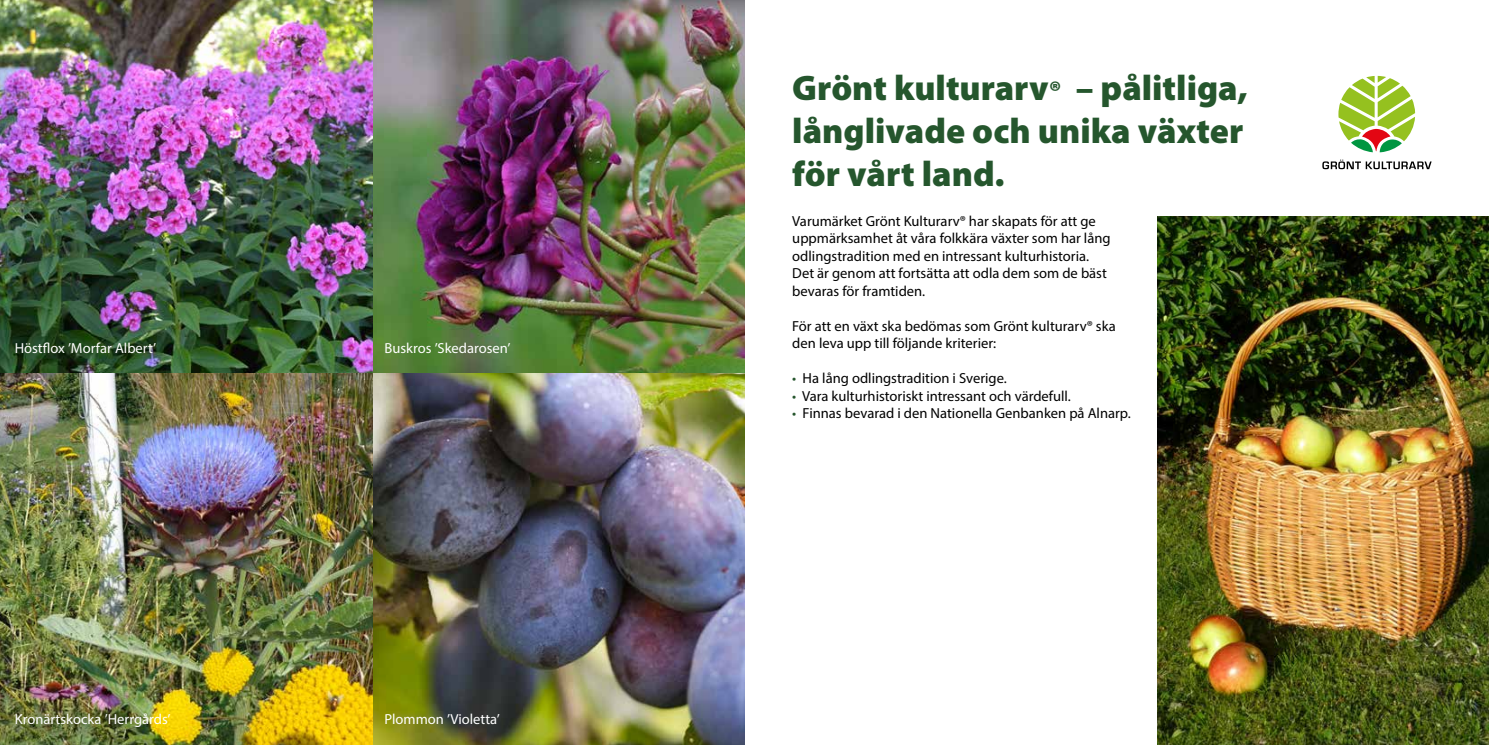
<style>
.page{position:relative;width:1489px;height:745px;background:#fff}
.page>*{position:absolute;margin:0;border:0;box-sizing:border-box;transform-origin:0 0}
.t1{font:900 35.62px/42.6px "Myriad Pro";color:#25562d}
.t2{font:14.62px/17.5px "Myriad Pro";color:#000}
.t3{font:14.5px "Myriad Pro";color:#fff}
.s1{font-size:27.12px}
.s2{color:#25562d}
</style>
<div class="page">
<img style="left:372px;top:372px;width:372px;height:372px">
<img style="left:0;top:372px;width:372px;height:372px">
<img style="left:372px;top:0;width:372px;height:372px">
<img style="left:0;top:0;width:372px;height:372px">
<svg style="left:1322px;top:159px;width:109px;height:10px"></svg>
<svg style="left:1338px;top:76px;width:76px;height:76px"></svg>
<img style="left:1157px;top:216px;width:331px;height:528px">
<p class="t3" style="left:15px;top:339px;width:143px">Höstflox ’Morfar Albert’</p>
<p class="t3" style="left:384px;top:339px;width:127px">Buskros ’Skedarosen’</p>
<p class="t3" style="left:15px;top:709px;width:157px">Kronärtskocka ’Herrgårds’</p>
<p class="t3" style="left:384px;top:709px;width:117px">Plommon ’Violetta’</p>
<h1 class="t1" style="left:792px;top:67px;width:457px">Grönt kulturarv<span class="s1">®</span> – pålitliga, långlivade och unika växter för vårt land.</h1>
<p class="t2" style="left:792px;top:211px;width:320px">Varumärket Grönt Kulturarv® har skapats för att ge uppmärksamhet åt våra folkkära växter som har lång odlingstradition med en intressant kulturhistoria.<br>Det är genom att fortsätta att odla dem som de bäst bevaras för framtiden.</p>
<p class="t2" style="left:792px;top:316px;width:325px">För att en växt ska bedömas som Grönt kulturarv® ska den leva upp till följande kriterier:</p>
<p class="t2" style="left:792px;top:369px;width:216px"><span class="s2">•</span> Ha lång odlingstradition i Sverige.</p>
<p class="t2" style="left:792px;top:386px;width:280px"><span class="s2">•</span> Vara kulturhistoriskt intressant och värdefull.</p>
<p class="t2" style="left:792px;top:404px;width:340px"><span class="s2">•</span> Finnas bevarad i den Nationella Genbanken på Alnarp.</p>
</div>
